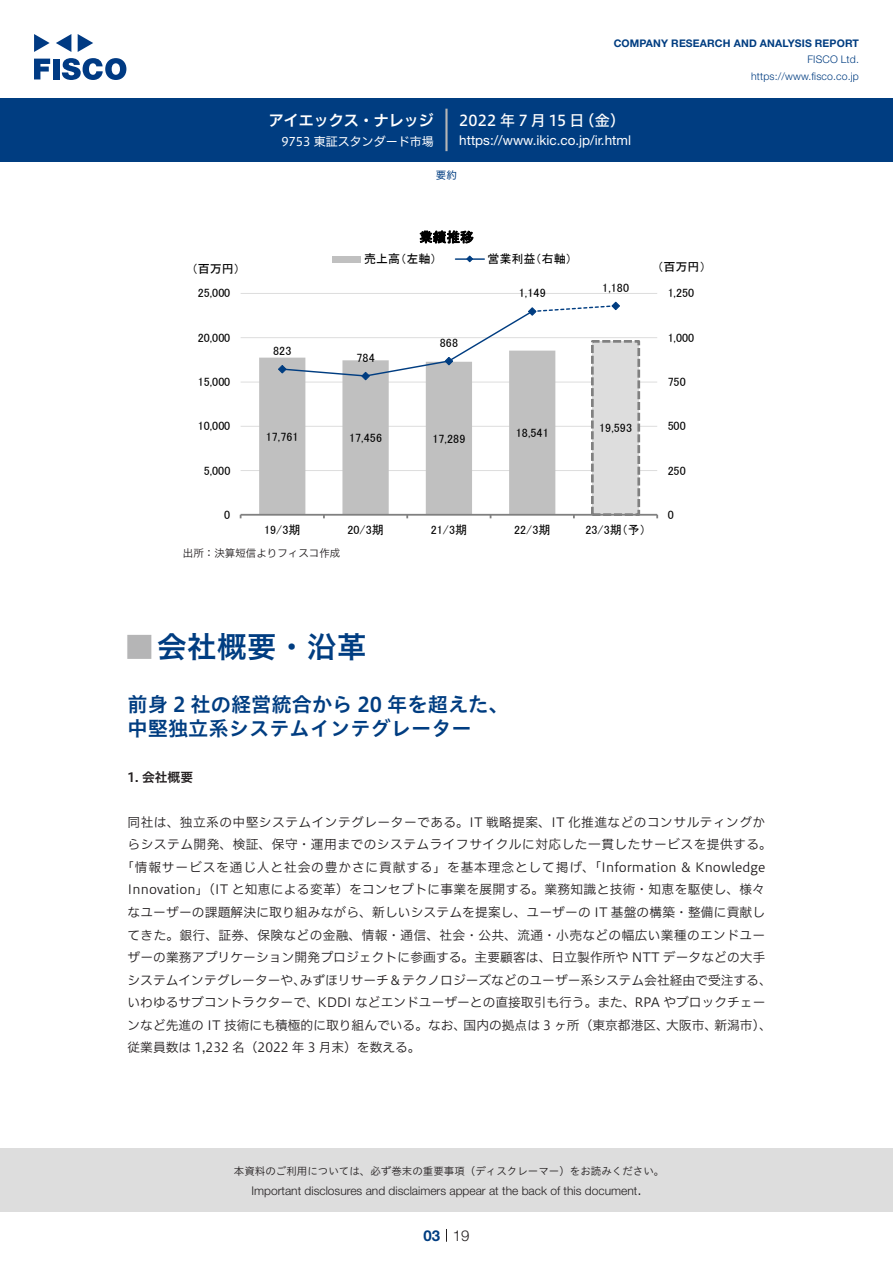
<style>
.page{position:relative;width:893px;height:1263px;background:#fff}
.page>*{position:absolute;margin:0;border:0;box-sizing:border-box;transform-origin:0 0}
.t1{font:30px "Hiragino UD Sans Std N W6";color:#003d81}
.t2{font:24px "Hiragino UD Sans Std N W6";color:#b5b5b6}
.t3{font:20.25px/24px "Hiragino UD Sans Std W6";color:#003d81}
.t4{font:15px "Hiragino UD Sans F Std N W5";letter-spacing:.005em;color:#fff}
.t5{font:15px "Hiragino UD Sans F Std N W6";color:#fff}
.t6{font:300 15px "Helvetica Neue LT Std";color:#231f20}
.t7{font:700 15px "Helvetica Neue LT Std";color:#003d81}
.t8{font:13.5px "Helvetica Neue LT Std";color:#fff}
.t9{font:13.5px "MS P Gothic";color:#000}
.t10{font:12.75px/22.5px "Hiragino UD Sans F Std N W3";letter-spacing:.01em;color:#231f20}
.t11{font:12.75px "Hiragino UD Sans F Std N W3";letter-spacing:.035em;color:#231f20}
.t12{font:12.75px "Hiragino UD Sans F Std N W3";letter-spacing:.065em;color:#231f20}
.t13{font:12.75px "Hiragino UD Sans F Std N W6";color:#231f20}
.t14{font:12.15px "MS P Gothic";letter-spacing:.005em;color:#000}
.t15{font:12px "MS P Gothic";letter-spacing:.005em;color:#000}
.t16{font:300 12px "Helvetica Neue LT Std";color:#231f20}
.t17{font:12px "Hiragino UD Sans F Std N W4";color:#fff}
.t18{font:10.5px "Hiragino UD Sans Std W3";color:#231f20}
.t19{font:700 10.5px "Helvetica Neue LT Std";letter-spacing:.015em;color:#003d81}
.t20{font:300 10.5px/16.5px "Helvetica Neue LT Std";letter-spacing:.015em;color:#003d81;text-align:right}
.t21{font:10.5px "Hiragino UD Sans F Std N W3";color:#231f20}
.t22{font:10.5px "Hiragino UD Sans F Std N W4";color:#003d81}
</style>
<div class="page">
<div style="left:0;top:1148px;width:893px;height:64px;background:#ddd"></div>
<svg style="left:34px;top:59px;width:16px;height:20px"></svg>
<div style="left:53px;top:59px;width:6px;height:20px;background:#003a83"></div>
<svg style="left:62px;top:58px;width:64px;height:22px"></svg>
<svg style="left:34px;top:34px;width:16px;height:18px"></svg>
<svg style="left:78px;top:34px;width:15px;height:18px"></svg>
<svg style="left:56px;top:34px;width:15px;height:18px"></svg>
<div style="left:0;top:98px;width:893px;height:64px;background:#003d81"></div>
<hr style="left:445px;top:109px;width:3px;height:42px;background:#b5b5b6">
<svg style="left:446px;top:1229px;width:1px;height:13px"></svg>
<hr style="left:241px;top:470px;width:416px;height:1px;background:#ddd">
<hr style="left:241px;top:426px;width:416px;height:1px;background:#ddd">
<hr style="left:241px;top:382px;width:416px;height:1px;background:#ddd">
<hr style="left:241px;top:337px;width:416px;height:1px;background:#ddd">
<hr style="left:241px;top:293px;width:416px;height:1px;background:#ddd">
<div style="left:592px;top:341px;width:47px;height:174px;background:#ddd"></div>
<div style="left:591px;top:340px;width:49px;height:176px;border:3px dashed #808080"></div>
<svg style="left:259px;top:357px;width:296px;height:157px;fill:#c0c0c0"></svg>
<hr style="left:241px;top:514px;width:416px;height:2px;background:#808080">
<svg style="left:277px;top:301px;width:343px;height:80px"></svg>
<div style="left:332px;top:256px;width:29px;height:6px;background:#c0c0c0"></div>
<hr style="left:455px;top:258px;width:29px;height:2px;background:#003d81">
<svg style="left:466px;top:255px;width:8px;height:8px"></svg>
<p class="t5" style="left:269px;top:109px;width:167px">アイエックス・ナレッジ</p>
<p class="t17" style="left:281px;top:132px;width:154px">9753 東証スタンダード市場</p>
<p class="t19" style="left:614px;top:37px;width:247px">COMPANY RESEARCH AND ANALYSIS REPORT</p>
<p class="t20" style="left:751px;top:51px;width:109px">FISCO Ltd. https://www.fisco.co j p.</p>
<p class="t4" style="left:579px;top:109px;width:47px">（金(</p>
<p class="t4" style="left:459px;top:109px;width:127px">2022 年 7 月 15 日</p>
<p class="t8" style="left:459px;top:132px;width:173px">https://www.ikic.co j p. .i r/ html</p>
<p class="t22" style="left:436px;top:167px;width:22px">要約</p>
<p class="t9" style="left:419px;top:230px;width:56px">業績推移</p>
<p class="t14" style="left:192px;top:262px;width:50px">（百万円）</p>
<p class="t15" style="left:364px;top:253px;width:74px">売上高（左軸）</p>
<p class="t15" style="left:487px;top:253px;width:86px">営業利益（右軸(</p>
<p class="t15" style="left:657px;top:261px;width:50px">（百万円(</p>
<p class="t15" style="left:198px;top:287px;width:34px">25,000</p>
<p class="t14" style="left:519px;top:287px;width:28px">1,149</p>
<p class="t15" style="left:602px;top:282px;width:28px">1,180</p>
<p class="t15" style="left:668px;top:287px;width:28px">1,250</p>
<p class="t15" style="left:198px;top:331px;width:34px">20,000</p>
<p class="t15" style="left:273px;top:345px;width:20px">823</p>
<p class="t15" style="left:356px;top:352px;width:20px">784</p>
<p class="t15" style="left:440px;top:337px;width:20px">868</p>
<p class="t15" style="left:668px;top:331px;width:28px">1,000</p>
<p class="t15" style="left:198px;top:376px;width:34px">15,000</p>
<p class="t15" style="left:668px;top:376px;width:20px">750</p>
<p class="t15" style="left:198px;top:420px;width:34px">10,000</p>
<p class="t15" style="left:266px;top:430px;width:34px">17,761</p>
<p class="t15" style="left:349px;top:432px;width:34px">17,456</p>
<p class="t15" style="left:432px;top:432px;width:34px">17,289</p>
<p class="t15" style="left:516px;top:427px;width:34px">18,541</p>
<p class="t15" style="left:599px;top:422px;width:34px">19,593</p>
<p class="t15" style="left:668px;top:420px;width:20px">500</p>
<p class="t15" style="left:204px;top:464px;width:28px">5,000</p>
<p class="t15" style="left:668px;top:464px;width:20px">250</p>
<p class="t15" style="left:224px;top:508px;width:8px">0</p>
<p class="t15" style="left:668px;top:508px;width:8px">0</p>
<p class="t15" style="left:264px;top:524px;width:38px">19/3期</p>
<p class="t15" style="left:347px;top:524px;width:38px">20/3期</p>
<p class="t15" style="left:431px;top:524px;width:38px">21/3期</p>
<p class="t15" style="left:514px;top:524px;width:38px">22/3期</p>
<p class="t15" style="left:585px;top:524px;width:62px">23/3期予（ (</p>
<p class="t21" style="left:183px;top:545px;width:159px">出所：決算短信よりフィスコ作成</p>
<h1 class="t1" style="left:157px;top:624px;width:211px">会社概要・沿革</h1>
<h2 class="t2" style="left:128px;top:628px;width:25px">█</h2>
<h3 class="t3" style="left:128px;top:691px;width:383px">前身 2 社の経営統合から 20 年を超えた、中堅独立系システムインテグレーター</h3>
<p class="t13" style="left:128px;top:767px;width:67px">1. 会社概要</p>
<p class="t11" style="left:128px;top:812px;width:639px">同社は、独立系の中堅システムインテグレーターである。IT 戦略提案、IT 化推進などのコンサルティングか</p>
<p class="t11" style="left:128px;top:835px;width:646px">らシステム開発、検証、保守・運用までのシステムライフサイクルに対応した一貫したサービスを提供する。</p>
<p class="t12" style="left:121px;top:857px;width:646px">「情報サービスを通じ人と社会の豊かさに貢献する」を基本理念として掲げ、「Information &amp; Knowledge</p>
<p class="t10" style="left:128px;top:878px;width:639px">Innovation」（IT と知恵による変革）をコンセプトに事業を展開する。業務知識と技術・知恵を駆使し、様々</p>
<p class="t10" style="left:128px;top:900px;width:639px">なユーザーの課題解決に取り組みながら、新しいシステムを提案し、ユーザーの IT 基盤の構築・整備に貢献し</p>
<p class="t10" style="left:128px;top:923px;width:639px">てきた。銀行、証券、保険などの金融、情報・通信、社会・公共、流通・小売などの幅広い業種のエンドユー</p>
<p class="t10" style="left:128px;top:945px;width:639px">ザーの業務アプリケーション開発プロジェクトに参画する。主要顧客は、日立製作所や NTT データなどの大手</p>
<p class="t10" style="left:300px;top:968px;width:474px">みずほリサーチ&amp;テクノロジーズなどのユーザー系システム会社経由で受注する、</p>
<p class="t10" style="left:128px;top:968px;width:180px">システムインテグレーターや、</p>
<p class="t10" style="left:128px;top:990px;width:639px">いわゆるサブコントラクターで、KDDI などエンドユーザーとの直接取引も行う。また、RPA やブロックチェー</p>
<p class="t10" style="left:714px;top:1013px;width:59px">新潟市、(</p>
<p class="t10" style="left:128px;top:1013px;width:340px">ンなど先進の IT 技術にも積極的に取り組んでいる。なお、従業員数は 1,232 名（2022 年 3 月末）を数える。</p>
<p class="t10" style="left:464px;top:1013px;width:207px">国内の拠点は 3 ヶ所（東京都港区、</p>
<p class="t10" style="left:666px;top:1013px;width:52px">大阪市、</p>
<p class="t18" style="left:234px;top:1163px;width:432px">本資料のご利用については、必ず巻末の重要事項（ディスクレーマー）をお読みください。</p>
<p class="t6" style="left:637px;top:1180px;width:6px">.</p>
<p class="t16" style="left:251px;top:1183px;width:387px">Important disclosures and disclaimers appear at the back of this document</p>
<p class="t7" style="left:423px;top:1226px;width:18px">03</p>
<p class="t6" style="left:453px;top:1226px;width:18px">19</p>
</div>
